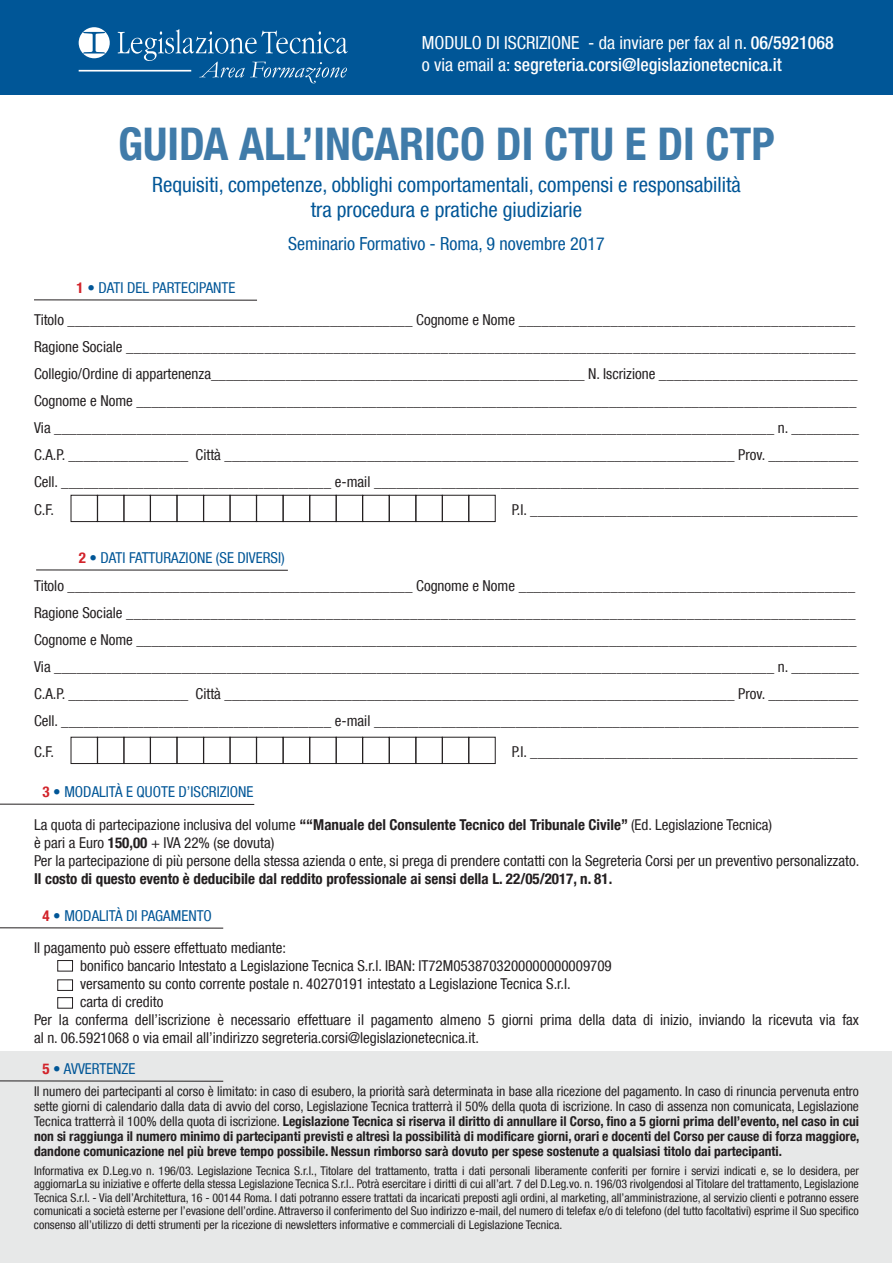
<style>
.page{position:relative;width:893px;height:1263px;background:#fff}
.page>*{position:absolute;margin:0;border:0;box-sizing:border-box;transform-origin:0 0}
.t1{font:700 condensed 45px "Helvetica Neue LT Com";color:#407ba9}
.t2{font:condensed 21px/25.2px "Helvetica Neue LT Com";color:#005697;text-align:center}
.t3{font:condensed 18px/21.6px "Helvetica Neue LT Com";color:#fff}
.t4{font:condensed 18px "Helvetica Neue LT Com";color:#005697}
.t5{font:condensed 15px/27px "Helvetica Neue LT Com";color:#231f20}
.t6{font:condensed 15px "Helvetica Neue LT Com";color:#005697}
.t7{font:700 condensed 15px "Helvetica Neue LT Com";color:#231f20}
.t8{font:700 condensed 13.5px/15px "Helvetica Neue LT Com";color:#231f20;text-align:justify}
.t9{font:condensed 12px/13.5px "Helvetica Neue LT Com";color:#231f20;text-align:justify}
.s1{font-weight:500}
.s2{font-weight:700;color:#d2232a}
.s3{font-weight:700}
.s4{font-weight:400}
</style>
<div class="page">
<div style="left:0;top:0;width:893px;height:95px;background:#005697"></div>
<div style="left:71px;top:495px;width:26px;height:27px;border:1px solid #231f20"></div>
<div style="left:283px;top:495px;width:27px;height:27px;border:1px solid #231f20"></div>
<div style="left:177px;top:495px;width:27px;height:27px;border:1px solid #231f20"></div>
<div style="left:389px;top:495px;width:27px;height:27px;border:1px solid #231f20"></div>
<div style="left:124px;top:495px;width:26px;height:27px;border:1px solid #231f20"></div>
<div style="left:336px;top:495px;width:27px;height:27px;border:1px solid #231f20"></div>
<div style="left:230px;top:495px;width:26px;height:27px;border:1px solid #231f20"></div>
<div style="left:442px;top:495px;width:27px;height:27px;border:1px solid #231f20"></div>
<div style="left:97px;top:495px;width:27px;height:27px;border:1px solid #231f20"></div>
<div style="left:310px;top:495px;width:26px;height:27px;border:1px solid #231f20"></div>
<div style="left:204px;top:495px;width:26px;height:27px;border:1px solid #231f20"></div>
<div style="left:416px;top:495px;width:26px;height:27px;border:1px solid #231f20"></div>
<div style="left:150px;top:495px;width:27px;height:27px;border:1px solid #231f20"></div>
<div style="left:363px;top:495px;width:26px;height:27px;border:1px solid #231f20"></div>
<div style="left:256px;top:495px;width:27px;height:27px;border:1px solid #231f20"></div>
<div style="left:469px;top:495px;width:26px;height:27px;border:1px solid #231f20"></div>
<hr style="left:34px;top:299px;width:223px;height:2px;background:#231f20">
<hr style="left:0;top:804px;width:254px;height:1px;background:#231f20">
<div style="left:1px;top:1051px;width:891px;height:212px;background:#e7e8e8"></div>
<hr style="left:0;top:1080px;width:223px;height:1px;background:#231f20">
<hr style="left:0;top:927px;width:223px;height:1px;background:#231f20">
<div style="left:57px;top:960px;width:16px;height:11px;border:1px solid #231f20"></div>
<div style="left:57px;top:979px;width:16px;height:12px;border:1px solid #231f20"></div>
<div style="left:57px;top:997px;width:16px;height:11px;border:1px solid #231f20"></div>
<svg style="left:118px;top:29px;width:230px;height:54px"></svg>
<svg style="left:79px;top:27px;width:31px;height:31px"></svg>
<hr style="left:79px;top:70px;width:112px;height:2px;background:#fff">
<hr style="left:36px;top:570px;width:252px;height:1px;background:#231f20">
<div style="left:283px;top:737px;width:27px;height:27px;border:1px solid #231f20"></div>
<div style="left:177px;top:737px;width:27px;height:27px;border:1px solid #231f20"></div>
<div style="left:389px;top:737px;width:27px;height:27px;border:1px solid #231f20"></div>
<div style="left:336px;top:737px;width:27px;height:27px;border:1px solid #231f20"></div>
<div style="left:230px;top:737px;width:26px;height:27px;border:1px solid #231f20"></div>
<div style="left:442px;top:737px;width:27px;height:27px;border:1px solid #231f20"></div>
<div style="left:97px;top:737px;width:27px;height:27px;border:1px solid #231f20"></div>
<div style="left:150px;top:737px;width:27px;height:27px;border:1px solid #231f20"></div>
<div style="left:256px;top:737px;width:27px;height:27px;border:1px solid #231f20"></div>
<p class="t3" style="left:422px;top:32px;width:413px">Modulo di iscrizione - da inviare per fax al n. <span class="s1">06/5921068 </span>o via email a: <span class="s1">segreteria.corsi@legislazionetecnica.it</span></p>
<h1 class="t1" style="left:118px;top:117px;width:658px">GUIDA ALL’INCARICO DI CTU E DI CTP</h1>
<h2 class="t2" style="left:152px;top:172px;width:590px">Requisiti, competenze, obblighi comportamentali, compensi e responsabilità tra procedura e pratiche giudiziarie</h2>
<p class="t4" style="left:288px;top:233px;width:318px">Seminario Formativo - Roma, 9 novembre 2017</p>
<p class="t6" style="left:77px;top:279px;width:160px"><span class="s2">1</span> • Dati del Partecipante</p>
<p class="t5" style="left:34px;top:306px;width:826px">Titolo ______________________________________________ Cognome e Nome ____________________________________________ Ragione Sociale _______________________________________________________________________________________________ Collegio/Ordine di appartenenza__________________________________________________ N. Iscrizione __________________________ Cognome e Nome ________________________________________________________________________________________________ Via ________________________________________________________________________________________________ n. _________ C.A.P. ________________ Città ____________________________________________________________________ Prov. ____________ Cell. ____________________________________ e-mail _________________________________________________________________ C.F.</p>
<p class="t5" style="left:512px;top:496px;width:348px">P.I. ____________________________________________</p>
<p class="t6" style="left:79px;top:549px;width:208px"><span class="s2">2</span> • Dati fatturazione (se diversi)</p>
<p class="t5" style="left:34px;top:572px;width:826px">Titolo ______________________________________________ Cognome e Nome ____________________________________________ Ragione Sociale _______________________________________________________________________________________________ Cognome e Nome ________________________________________________________________________________________________ Via ________________________________________________________________________________________________ n. _________ C.A.P. ________________ Città ____________________________________________________________________ Prov. ____________ Cell. ____________________________________ e-mail _________________________________________________________________</p>
<p class="t5" style="left:34px;top:737px;width:21px">C.F.</p>
<p class="t5" style="left:512px;top:737px;width:348px">P.I. ____________________________________________</p>
<p class="t6" style="left:43px;top:783px;width:212px"><span class="s2">3</span> • Modalità e quote d’iscrizione</p>
<p class="t5" style="left:34px;top:815px;width:827px;line-height:18px">La quota di partecipazione inclusiva del volume <span class="s3">““Manuale del Consulente Tecnico del Tribunale Civile”</span> (Ed. Legislazione Tecnica)<br>è pari a Euro <span class="s3">150,00</span> + IVA 22% (se dovuta)<br>Per la partecipazione di più persone della stessa azienda o ente, si prega di prendere contatti con la Segreteria Corsi per un preventivo personalizzato.</p>
<p class="t7" style="left:34px;top:869px;width:580px">Il costo di questo evento è deducibile dal reddito professionale ai sensi della L. 22/05/2017, n. 81.</p>
<p class="t6" style="left:43px;top:907px;width:171px"><span class="s2">4</span> • Modalità di pagamento</p>
<p class="t5" style="left:34px;top:934px;width:254px">Il pagamento può essere effettuato mediante:</p>
<p class="t5" style="left:80px;top:952px;width:533px">bonifico bancario Intestato a Legislazione Tecnica S.r.l. IBAN : IT72M0538703200000000009709</p>
<p class="t5" style="left:80px;top:970px;width:492px">versamento su conto corrente postale n. 40270191 intestato a Legislazione Tecnica S.r.l.</p>
<p class="t5" style="left:80px;top:988px;width:85px">carta di credito</p>
<p class="t5" style="left:34px;top:1006px;width:826px">Per la conferma dell’iscrizione è necessario effettuare il pagamento almeno 5 giorni prima della data di inizio, inviando la ricevuta via fax</p>
<p class="t5" style="left:34px;top:1024px;width:446px">al n. 06.5921068 o via email all’indirizzo segreteria.corsi@legislazionetecnica.it.</p>
<p class="t6" style="left:43px;top:1060px;width:94px"><span class="s2">5</span> • Avvertenze</p>
<p class="t8" style="left:34px;top:1083px;width:827px"><span class="s4">Il numero dei partecipanti al corso è limitato: in caso di esubero, la priorità sarà determinata in base alla ricezione del pagamento. In caso di rinuncia pervenuta entro sette giorni di calendario dalla data di avvio del corso, Legislazione Tecnica tratterrà il 50% della quota di iscrizione. In caso di assenza non comunicata, Legislazione Tecnica tratterrà il 100% della quota di iscrizione.</span> Legislazione Tecnica si riserva il diritto di annullare il Corso, fino a 5 giorni prima dell’evento, nel caso in cui non si raggiunga il numero minimo di partecipanti previsti e altresì la possibilità di modificare giorni, orari e docenti del Corso per cause di forza maggiore, dandone comunicazione nel più breve tempo possibile. Nessun rimborso sarà dovuto per spese sostenute a qualsiasi titolo dai partecipanti.</p>
<p class="t9" style="left:34px;top:1164px;width:827px">Informativa ex D.Leg.vo n. 196/03. Legislazione Tecnica S.r.l., Titolare del trattamento, tratta i dati personali liberamente conferiti per fornire i servizi indicati e, se lo desidera, per aggiornarLa su iniziative e offerte della stessa Legislazione Tecnica S.r.l.. Potrà esercitare i diritti di cui all’art. 7 del D.Leg.vo. n. 196/03 rivolgendosi al Titolare del trattamento, Legislazione Tecnica S.r.l. - Via dell’Architettura, 16 - 00144 Roma. I dati potranno essere trattati da incaricati preposti agli ordini, al marketing, all’amministrazione, al servizio clienti e potranno essere comunicati a società esterne per l’evasione dell’ordine. Attraverso il conferimento del Suo indirizzo e-mail, del numero di telefax e/o di telefono (del tutto facoltativi) esprime il Suo specifico consenso all’utilizzo di detti strumenti per la ricezione di newsletters informative e commerciali di Legislazione Tecnica.</p>
</div>
